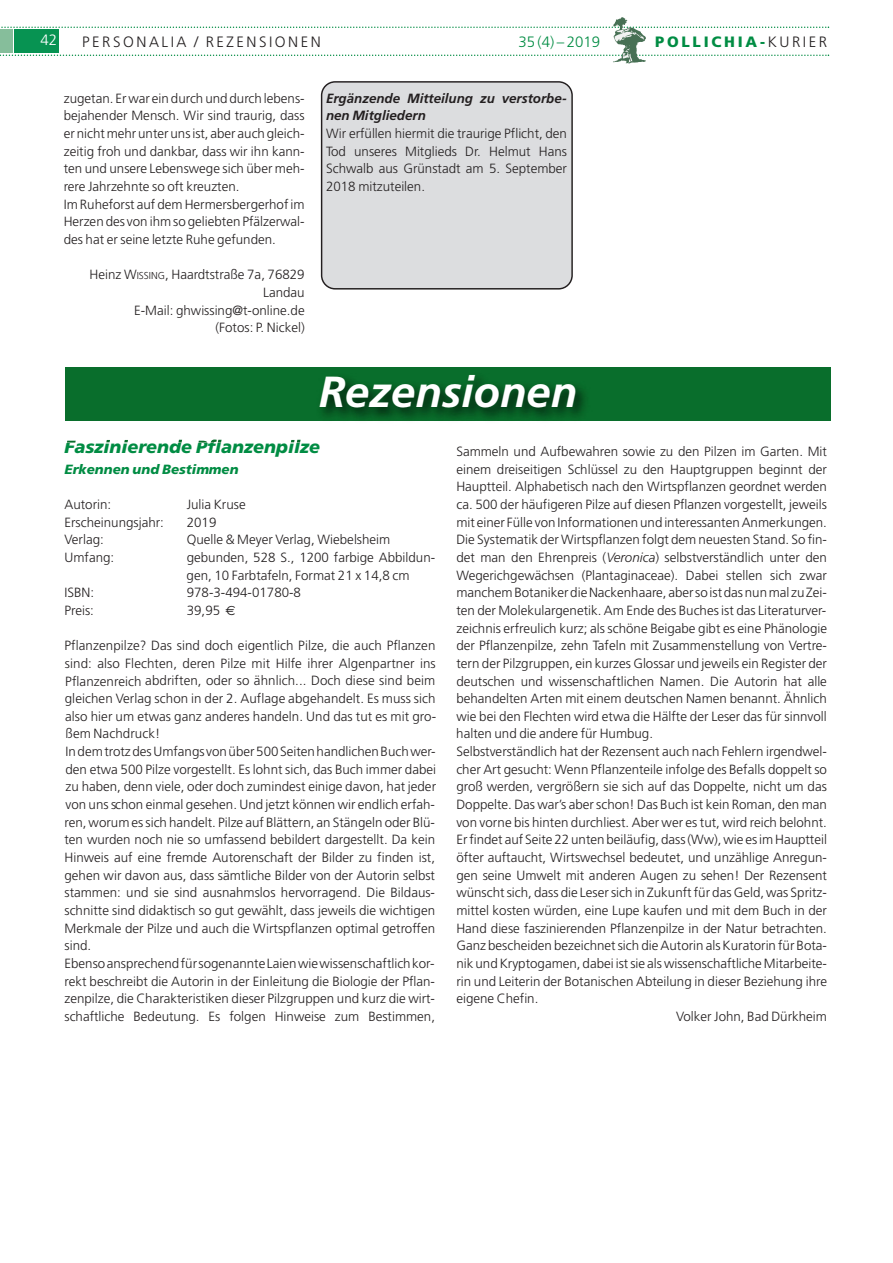
<style>
.page{position:relative;width:893px;height:1263px;background:#fff}
.page>*{position:absolute;margin:0;border:0;box-sizing:border-box;transform-origin:0 0}
.t1{font:italic 700 43.5px "Frutiger";color:#fff}
.t2{font:italic 900 18px "Frutiger";color:#008c43}
.t3{font:300 15px "Frutiger";letter-spacing:.165em;color:#231f20}
.t4{font:900 15px "Frutiger";letter-spacing:.185em;color:#008c43}
.t5{font:300 15px "Frutiger";color:#008c43}
.t6{font:300 15px "Frutiger";color:#fff}
.t7{font:300 13.35px/17.7px "Frutiger CE";color:#231f20}
.t8{font:italic 700 13.35px/17.7px "Frutiger";color:#231f20}
.t9{font:italic 900 13.35px "Frutiger";color:#008c43}
.s1{font-weight:300;color:#231f20}
.s2{font-family:"Frutiger"}
.s3{font-family:"Frutiger";font-size:10.05px}
.s4{font-style:italic}
</style>
<div class="page">
<svg style="left:0;top:17px;width:829px;height:47px"></svg>
<div style="left:321px;top:81px;width:252px;height:209px;background:#dcdddf"></div>
<img style="left:65px;top:367px;width:766px;height:1px">
<img style="left:67px;top:439px;width:234px;height:4px">
<img style="left:65px;top:368px;width:766px;height:53px">
<p class="t6" style="left:41px;top:34px;width:18px">42</p>
<p class="t3" style="left:82px;top:35px;width:240px">PERSONALIA / REZENSIONEN</p>
<p class="t5" style="left:518px;top:35px;width:83px">35 (4) – 2019</p>
<p class="t4" style="left:655px;top:33px;width:173px">POLLICHIA-<span class="s1">KURIER</span></p>
<p class="t7" style="left:64px;top:90px;width:242px">zugetan. Er war ein durch und durch lebens&shy;bejahender Mensch. Wir sind traurig, dass er nicht mehr unter uns ist, aber auch gleich&shy;zeitig froh und dankbar, dass wir ihn kann&shy;ten und unsere Lebenswege sich über meh&shy;rere Jahrzehnte so oft kreuzten.<br>Im Ruheforst auf dem Hermersbergerhof im Herzen des von ihm so geliebten Pfälzerwal&shy;des hat er seine letzte Ruhe gefunden.</p>
<p class="t7" style="left:90px;top:266px;width:217px;text-align:right">Heinz <span class="s2">W</span><span class="s3">ISSING</span>, Haardtstraße 7a, 76829<br>Landau<br>E-Mail: ghwissing@t-online.de<br>(Fotos: P. Nickel)</p>
<p class="t8" style="left:326px;top:90px;width:242px">Ergänzende Mitteilung zu verstorbe&shy;nen Mitgliedern</p>
<p class="t7" style="left:326px;top:125px;width:242px;text-align:justify">Wir erfüllen hiermit die traurige Pflicht, den Tod unseres Mitglieds Dr. Helmut Hans Schwalb aus Grünstadt am 5. September 2018 mitzuteilen.</p>
<h1 class="t1" style="left:319px;top:374px;width:260px">Rezensionen</h1>
<h2 class="t2" style="left:65px;top:439px;width:257px">Faszinierende Pflanzenpilze</h2>
<p class="t9" style="left:65px;top:463px;width:176px">Erkennen und Bestimmen</p>
<p class="t7" style="left:65px;top:496px;width:48px">Autorin:</p>
<p class="t7" style="left:187px;top:496px;width:60px">Julia Kruse</p>
<p class="t7" style="left:65px;top:513px;width:101px">Erscheinungsjahr:</p>
<p class="t7" style="left:187px;top:513px;width:31px">2019</p>
<p class="t7" style="left:65px;top:531px;width:41px">Verlag:</p>
<p class="t7" style="left:187px;top:531px;width:205px">Quelle &amp; Meyer Verlag, Wiebelsheim</p>
<p class="t7" style="left:65px;top:549px;width:51px">Umfang:</p>
<p class="t7" style="left:187px;top:549px;width:250px">gebunden, 528 S., 1200 farbige Abbildun&shy;gen, 10 Farbtafeln, Format 21 x 14,8 cm</p>
<p class="t7" style="left:65px;top:584px;width:31px">ISBN:</p>
<p class="t7" style="left:187px;top:584px;width:116px">978-3-494-01780-8</p>
<p class="t7" style="left:65px;top:602px;width:31px">Preis:</p>
<p class="t7" style="left:187px;top:602px;width:35px">39,95</p>
<p class="t7" style="left:64px;top:637px;width:373px">Pflanzenpilze? Das sind doch eigentlich Pilze, die auch Pflanzen sind: also Flechten, deren Pilze mit Hilfe ihrer Algenpartner ins Pflanzenreich abdriften, oder so ähnlich... Doch diese sind beim gleichen Verlag schon in der 2. Auflage abgehandelt. Es muss sich also hier um etwas ganz anderes handeln. Und das tut es mit gro&shy;ßem Nachdruck!<br>In dem trotz des Umfangs von über 500 Seiten handlichen Buch wer&shy;den etwa 500 Pilze vorgestellt. Es lohnt sich, das Buch immer dabei zu haben, denn viele, oder doch zumindest einige davon, hat jeder von uns schon einmal gesehen. Und jetzt können wir endlich erfah&shy;ren, worum es sich handelt. Pilze auf Blättern, an Stängeln oder Blü&shy;ten wurden noch nie so umfassend bebildert dargestellt. Da kein Hinweis auf eine fremde Autorenschaft der Bilder zu finden ist, gehen wir davon aus, dass sämtliche Bilder von der Autorin selbst stammen: und sie sind ausnahmslos hervorragend. Die Bildaus&shy;schnitte sind didaktisch so gut gewählt, dass jeweils die wichtigen Merkmale der Pilze und auch die Wirtspflanzen optimal getroffen sind.<br>Ebenso ansprechend für sogenannte Laien wie wissenschaftlich kor&shy;rekt beschreibt die Autorin in der Einleitung die Biologie der Pflan&shy;zenpilze, die Charakteristiken dieser Pilzgruppen und kurz die wirt&shy;schaftliche Bedeutung. Es folgen Hinweise zum Bestimmen,</p>
<p class="t7" style="left:456px;top:443px;width:372px">Sammeln und Aufbewahren sowie zu den Pilzen im Garten. Mit</p>
<p class="t7" style="left:456px;top:460px;width:372px">einem dreiseitigen Schlüssel zu den Hauptgruppen beginnt der</p>
<p class="t7" style="left:456px;top:478px;width:372px">Hauptteil. Alphabetisch nach den Wirtspflanzen geordnet werden</p>
<p class="t7" style="left:456px;top:496px;width:372px">ca. 500 der häufigeren Pilze auf diesen Pflanzen vorgestellt, jeweils</p>
<p class="t7" style="left:456px;top:513px;width:372px">mit einer Fülle von Informationen und interessanten Anmerkungen.</p>
<p class="t7" style="left:456px;top:531px;width:372px">Die Systematik der Wirtspflanzen folgt dem neuesten Stand. So fin-</p>
<p class="t7" style="left:456px;top:549px;width:372px">det man den Ehrenpreis (<span class="s4">Veronica</span>) selbstverständlich unter den</p>
<p class="t7" style="left:456px;top:566px;width:372px">Wegerichgewächsen (Plantaginaceae). Dabei stellen sich zwar</p>
<p class="t7" style="left:456px;top:584px;width:372px">manchem Botaniker die Nackenhaare, aber so ist das nun mal zu Zei-</p>
<p class="t7" style="left:456px;top:602px;width:371px">ten der Molekulargenetik. Am Ende des Buches ist das Literaturver-</p>
<p class="t7" style="left:456px;top:619px;width:372px">zeichnis erfreulich kurz; als schöne Beigabe gibt es eine Phänologie</p>
<p class="t7" style="left:456px;top:637px;width:372px">der Pflanzenpilze, zehn Tafeln mit Zusammenstellung von Vertre-</p>
<p class="t7" style="left:456px;top:655px;width:372px">tern der Pilzgruppen, ein kurzes Glossar und jeweils ein Register der</p>
<p class="t7" style="left:456px;top:672px;width:372px">deutschen und wissenschaftlichen Namen. Die Autorin hat alle</p>
<p class="t7" style="left:456px;top:690px;width:372px">behandelten Arten mit einem deutschen Namen benannt. Ähnlich</p>
<p class="t7" style="left:456px;top:708px;width:372px">wie bei den Flechten wird etwa die Hälfte der Leser das für sinnvoll</p>
<p class="t7" style="left:456px;top:725px;width:198px">halten und die andere für Humbug.</p>
<p class="t7" style="left:456px;top:743px;width:372px">Selbstverständlich hat der Rezensent auch nach Fehlern irgendwel-</p>
<p class="t7" style="left:456px;top:761px;width:372px">cher Art gesucht: Wenn Pflanzenteile infolge des Befalls doppelt so</p>
<p class="t7" style="left:456px;top:778px;width:372px">groß werden, vergrößern sie sich auf das Doppelte, nicht um das</p>
<p class="t7" style="left:456px;top:796px;width:372px">Doppelte. Das war’s aber schon! Das Buch ist kein Roman, den man</p>
<p class="t7" style="left:456px;top:814px;width:372px">von vorne bis hinten durchliest. Aber wer es tut, wird reich belohnt.</p>
<p class="t7" style="left:456px;top:831px;width:372px">Er findet auf Seite 22 unten beiläufig, dass (Ww), wie es im Hauptteil</p>
<p class="t7" style="left:456px;top:849px;width:372px">öfter auftaucht, Wirtswechsel bedeutet, und unzählige Anregun-</p>
<p class="t7" style="left:456px;top:867px;width:372px">gen seine Umwelt mit anderen Augen zu sehen! Der Rezensent</p>
<p class="t7" style="left:456px;top:884px;width:372px">wünscht sich, dass die Leser sich in Zukunft für das Geld, was Spritz-</p>
<p class="t7" style="left:456px;top:902px;width:372px">mittel kosten würden, eine Lupe kaufen und mit dem Buch in der</p>
<p class="t7" style="left:456px;top:919px;width:372px">Hand diese faszinierenden Pflanzenpilze in der Natur betrachten.</p>
<p class="t7" style="left:456px;top:937px;width:372px">Ganz bescheiden bezeichnet sich die Autorin als Kuratorin für Bota-</p>
<p class="t7" style="left:456px;top:955px;width:372px">nik und Kryptogamen, dabei ist sie als wissenschaftliche Mitarbeite-</p>
<p class="t7" style="left:456px;top:972px;width:372px">rin und Leiterin der Botanischen Abteilung in dieser Beziehung ihre</p>
<p class="t7" style="left:456px;top:990px;width:83px">eigene Chefin.</p>
<p class="t7" style="left:676px;top:1008px;width:152px">Volker John, Bad Dürkheim</p>
</div>
